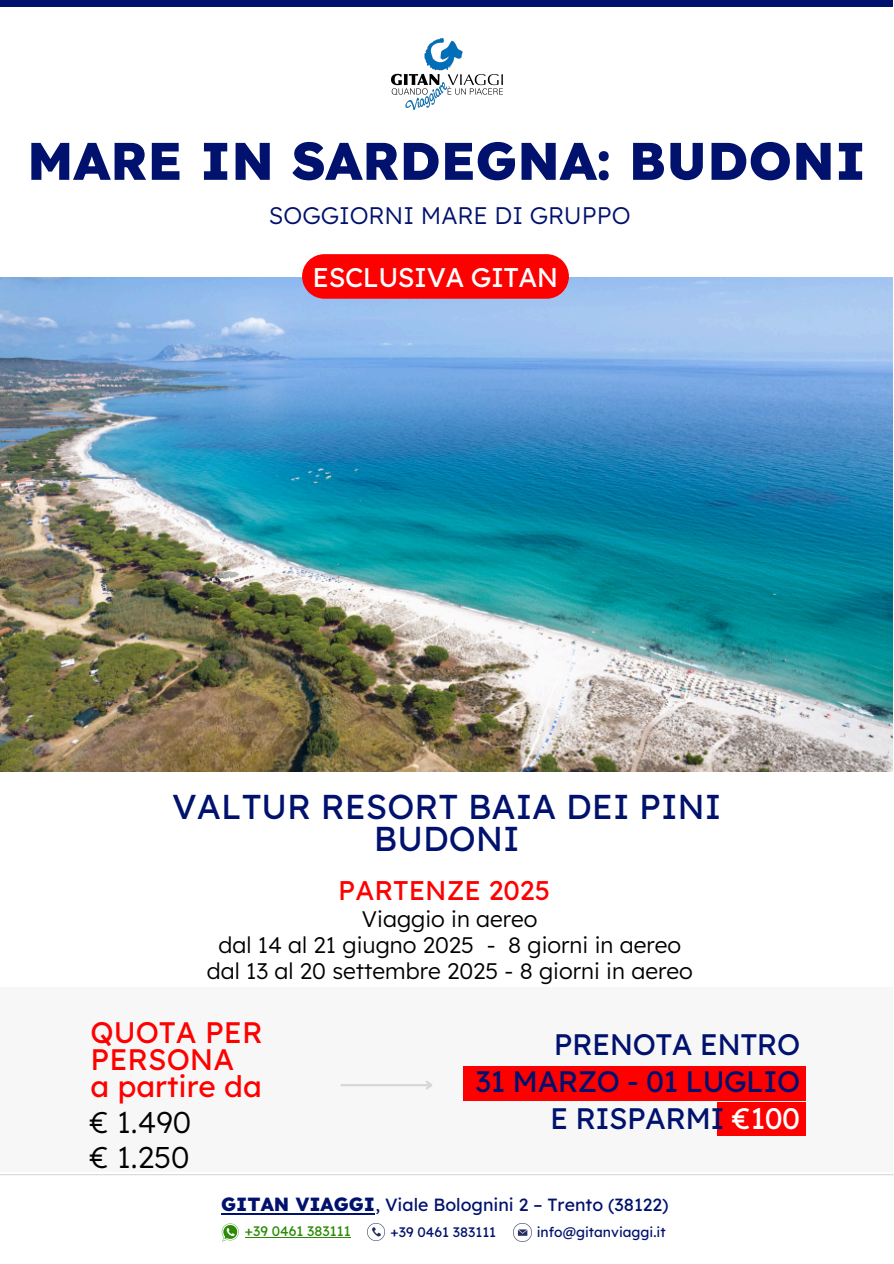
<style>
.page{position:relative;width:894px;height:1264px;background:#fff}
.page>*{position:absolute;margin:0;border:0;box-sizing:border-box;transform-origin:0 0}
.t1{font:800 52.8px "Lexend";color:#00126d}
.t2{font:34.5px/31.5px "Lexend";color:#00126d;text-align:center}
.t3{font:300 30px/34.8px "Lexend";color:#000}
.t4{font:29.55px/37.2px "Lexend";letter-spacing:-.02em;color:#00126d;text-align:right}
.t5{font:29.55px/27px "Lexend";color:#f00}
.t6{font:27px "Lexend";letter-spacing:-.02em;color:#fff}
.t7{font:27px "Lexend";color:#f00}
.t8{font:300 24px "Lexend";color:#00126d}
.t9{font:300 22.5px "Lexend";color:#000}
.t10{font:17.7px "Lexend";color:#00126d}
.t11{font:13.8px "Lexend";color:#00126d}
.t12{font:13.8px "Lexend";color:#2c8a03}
.s1{color:#fff}
.s2{font-weight:800;font-size:19.05px}
</style>
<div class="page">
<div style="left:1px;top:986px;width:891px;height:185px;background:#f7f7f7"></div>
<hr style="left:0;top:1174px;width:893px;height:1px;background:#d7d7d7">
<div style="left:1px;top:0;width:891px;height:7px;background:#00126d"></div>
<div style="left:462px;top:1065px;width:343px;height:35px;background:#f00"></div>
<div style="left:716px;top:1102px;width:89px;height:34px;background:#f00"></div>
<hr style="left:340px;top:1083px;width:91px;height:3px;background:#d7d7d7">
<svg style="left:423px;top:1081px;width:9px;height:9px"></svg>
<img style="left:221px;top:1223px;width:18px;height:18px">
<hr style="left:245px;top:1236px;width:105px;height:1px;background:#2c8a03">
<img style="left:367px;top:1223px;width:17px;height:17px">
<img style="left:513px;top:1223px;width:18px;height:18px">
<hr style="left:221px;top:1213px;width:154px;height:1px;background:#00126d">
<img style="left:391px;top:38px;width:111px;height:71px">
<img style="left:0;top:277px;width:892px;height:494px">
<svg style="left:302px;top:254px;width:266px;height:45px;background:#fc090a"></svg>
<p class="t1" style="left:27px;top:127px;width:840px">MARE IN SARDEGNA: BUDONI</p>
<p class="t8" style="left:269px;top:200px;width:363px">SOGGIORNI MARE DI GRUPPO</p>
<p class="t6" style="left:312px;top:259px;width:247px">ESCLUSIVA GITAN</p>
<p class="t2" style="left:172px;top:790px;width:550px">VALTUR RESORT BAIA DEI PINI<br>BUDONI</p>
<h3 class="t7" style="left:338px;top:872px;width:213px">PARTENZE 2025</h3>
<p class="t9" style="left:362px;top:904px;width:177px">Viaggio in aereo</p>
<h3 class="t9" style="left:218px;top:930px;width:464px">dal 14 al 21 giugno 2025 - 8 giorni in aereo</h3>
<h4 class="t9" style="left:207px;top:956px;width:487px">dal 13 al 20 settembre 2025 - 8 giorni in aereo</h4>
<p class="t5" style="left:91px;top:1018px;width:173px">QUOTA PER<br>PERSONA<br>a partire da</p>
<p class="t3" style="left:89px;top:1104px;width:103px">€ 1.490 € 1.250</p>
<p class="t4" style="left:475px;top:1025px;width:326px">PRENOTA ENTRO<br>31 MARZO - 01 LUGLIO<br>E RISPARMI <span class="s1">€100</span></p>
<h2 class="t10" style="left:221px;top:1193px;width:449px"><span class="s2">GITAN VIAGGI</span>, Viale Bolognini 2 – Trento (38122)</h2>
<h1 class="t12" style="left:245px;top:1222px;width:107px">+39 0461 383111</h1>
<h6 class="t11" style="left:390px;top:1223px;width:107px">+39 0461 383111</h6>
<h5 class="t11" style="left:536px;top:1223px;width:130px">info@gitanviaggi.it</h5>
</div>
